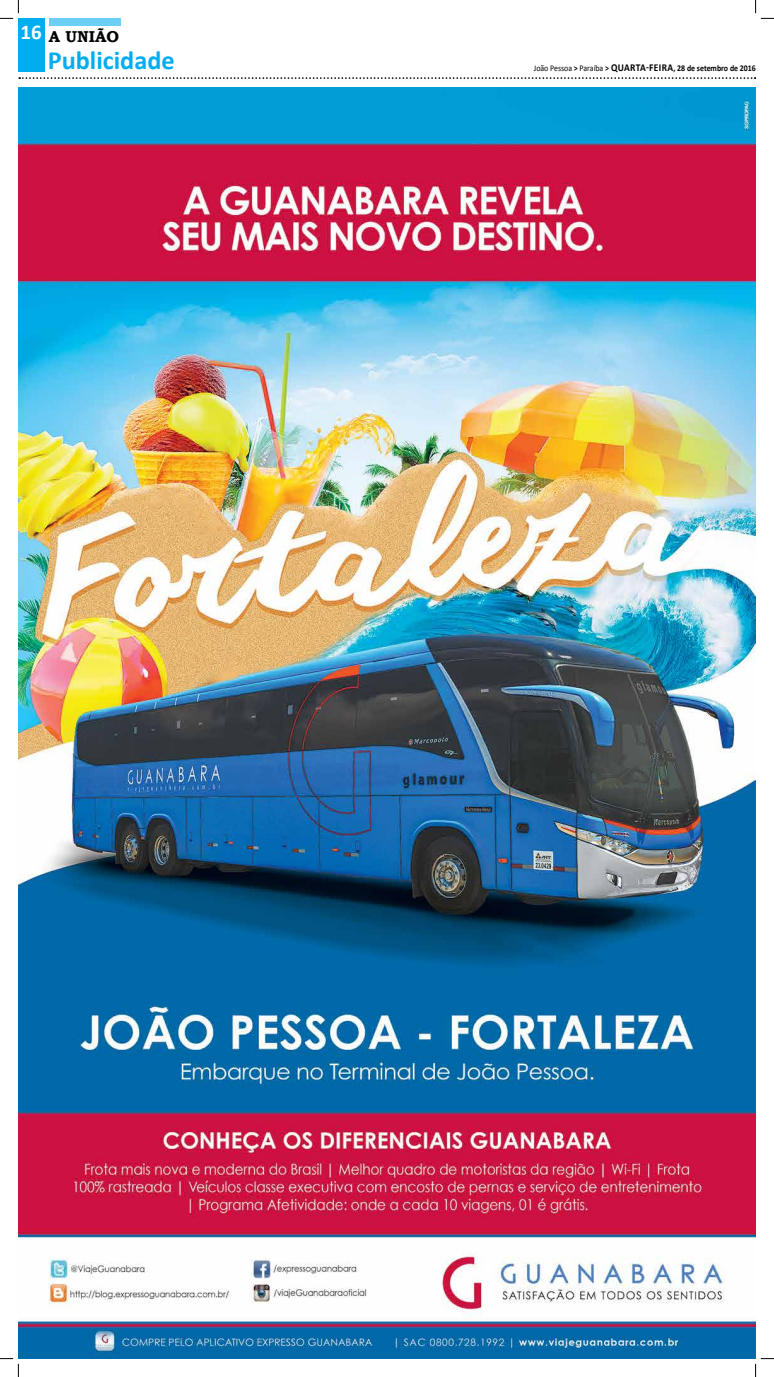
<style>
.page{position:relative;width:774px;height:1377px;background:#fff}
.page>*{position:absolute;margin:0;border:0;box-sizing:border-box;transform-origin:0 0}
.t1{font:700 26.25px "Calibri";color:#00aeef}
.t2{font:700 15.75px "Bookman Old Style";color:#000}
.t3{font:700 8.75px "Calibri";color:#000;scale:.9 1}
.s1{font-weight:400}
.s2{font-size:10.5px}
</style>
<div class="page">
<div style="left:19px;top:19px;width:26px;height:53px;background:#00aeef"></div>
<div style="left:49px;top:18px;width:71px;height:8px;background:#6dcff6"></div>
<svg style="left:19px;top:77px;width:736px;height:2px"></svg>
<img style="left:18px;top:88px;width:737px;height:1270px">
<svg style="left:0;top:0;width:19px;height:19px"></svg>
<svg style="left:0;top:1357px;width:19px;height:19px"></svg>
<svg style="left:755px;top:0;width:18px;height:19px"></svg>
<svg style="left:754px;top:1357px;width:19px;height:19px"></svg>
<h2 class="t2" style="left:20px;top:25px;width:100px"><sup>16</sup> A UNIÃO</h2>
<h1 class="t1" style="left:48px;top:44px;width:128px">Publicidade</h1>
<p class="t3" style="left:533px;top:63px;width:248px"><span class="s1">João Pessoa</span> &gt; <span class="s1">Paraíba</span> &gt; <span class="s2">quarta-feira</span>, 28 de setembro de 2016</p>
</div>
